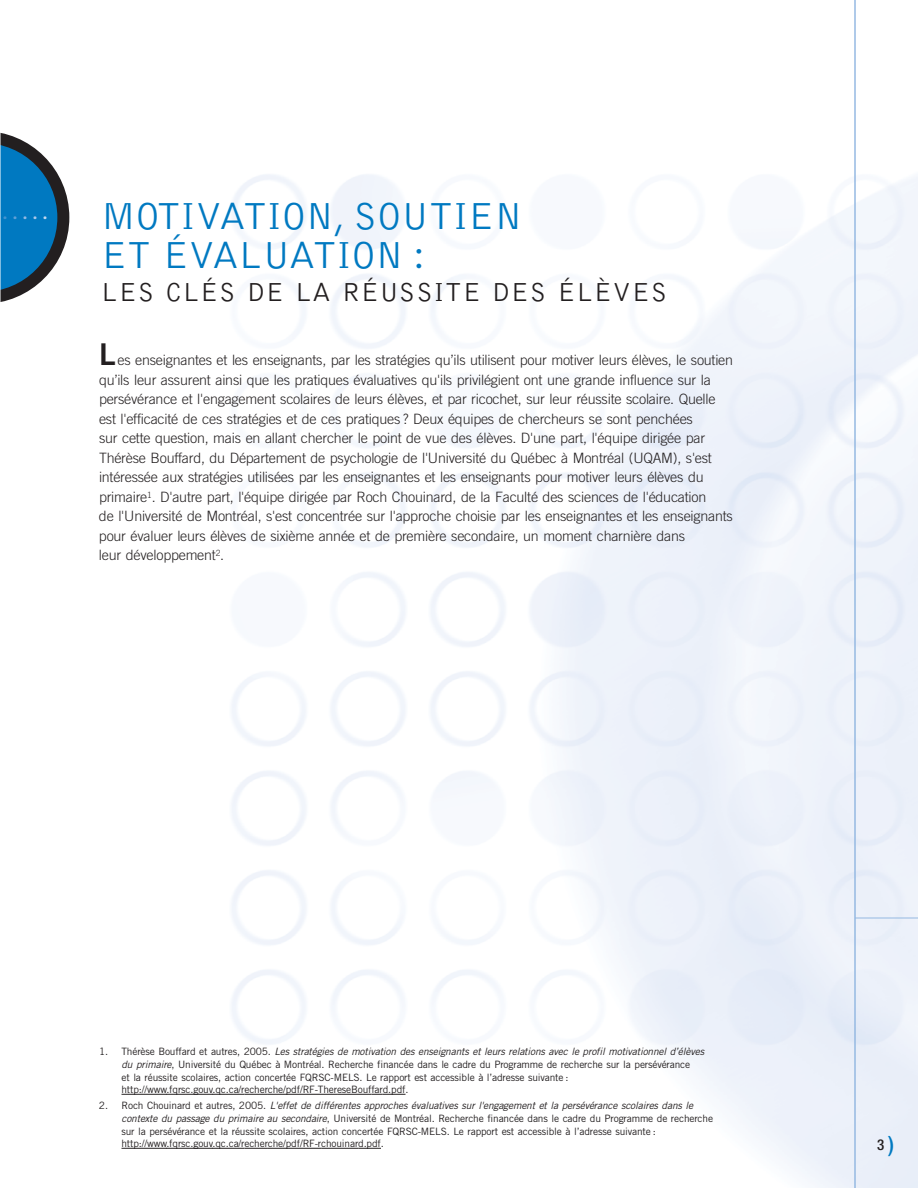
<style>
.page{position:relative;width:918px;height:1188px;background:#fff}
.page>*{position:absolute;margin:0;border:0;box-sizing:border-box;transform-origin:0 0}
.t1{font:300 39px/39px "Bell Gothic";color:#0079c1}
.t2{font:300 27px "Bell Gothic";letter-spacing:.035em;color:#231f20}
.t3{font:700 21px "Bell Gothic";color:#4594d0}
.t4{font:500 condensed 15px "Helvetica Neue";color:#231f20}
.t5{font:300 14.25px/19.5px "Trade Gothic";letter-spacing:-.015em;color:#231f20}
.t6{font:10.2px/12.8px "Trade Gothic";letter-spacing:-.015em;color:#231f20}
.s1{color:#62a0d6}
.s2{color:#95b9e2}
.s3{color:#aec8e9}
.s4{color:#c7d8ef}
.s5{color:#0079c1}
.s6{font-family:"Trade Gothic Bold Two";font-weight:400;font-size:30px}
.s7{font-style:italic}
.s8{font-size:22.5px;color:#0079c1}
</style>
<div class="page">
<hr style="left:854px;top:0;width:2px;height:1188px;background:#95b9e2">
<hr style="left:122px;top:1094px;width:45px;height:1px;background:#231f20">
<hr style="left:166px;top:1094px;width:47px;height:1px;background:#231f20">
<hr style="left:213px;top:1094px;width:31px;height:1px;background:#231f20">
<svg style="left:244px;top:1094px;width:24px;height:1px"></svg>
<hr style="left:268px;top:1094px;width:69px;height:1px;background:#231f20">
<hr style="left:337px;top:1094px;width:34px;height:1px;background:#231f20">
<svg style="left:371px;top:1094px;width:35px;height:1px"></svg>
<hr style="left:122px;top:1148px;width:45px;height:1px;background:#231f20">
<hr style="left:166px;top:1148px;width:47px;height:1px;background:#231f20">
<hr style="left:213px;top:1148px;width:31px;height:1px;background:#231f20">
<svg style="left:244px;top:1148px;width:24px;height:1px"></svg>
<hr style="left:268px;top:1148px;width:53px;height:1px;background:#231f20">
<hr style="left:321px;top:1148px;width:37px;height:1px;background:#231f20">
<svg style="left:358px;top:1148px;width:23px;height:1px"></svg>
<hr style="left:855px;top:918px;width:63px;height:1px;background:#95b9e2">
<svg style="left:0;top:132px;width:69px;height:170px"></svg>
<h3 class="t3" style="left:2px;top:201px;width:58px">.<span class="s1">.</span><span class="s2">.</span><span class="s3">.</span><span class="s4">.</span><span class="s5">.</span></h3>
<h1 class="t1" style="left:101px;top:198px;width:423px">MOTIVATION, SOUTIEN<br>ET ÉVALUATION :</h1>
<h2 class="t2" style="left:101px;top:279px;width:568px">LES CLÉS DE LA RÉUSSITE DES ÉLÈVES</h2>
<p class="t5" style="left:99px;top:352px;width:636px"><span class="s6">L</span>es enseignantes et les enseignants, par les stratégies qu’ils utilisent pour motiver leurs élèves, le soutien qu’ils leur assurent ainsi que les pratiques évaluatives qu'ils privilégient ont une grande influence sur la persévérance et l'engagement scolaires de leurs élèves, et par ricochet, sur leur réussite scolaire. Quelle est l'efficacité de ces stratégies et de ces pratiques ? Deux équipes de chercheurs se sont penchées<br>sur cette question, mais en allant chercher le point de vue des élèves. D'une part, l'équipe dirigée par Thérèse Bouffard, du Département de psychologie de l'Université du Québec à Montréal (UQAM), s'est intéressée aux stratégies utilisées par les enseignantes et les enseignants pour motiver leurs élèves du primaire<sup>1</sup>. D'autre part, l'équipe dirigée par Roch Chouinard, de la Faculté des sciences de l'éducation<br>de l'Université de Montréal, s'est concentrée sur l'approche choisie par les enseignantes et les enseignants pour évaluer leurs élèves de sixième année et de première secondaire, un moment charnière dans<br>leur développement<sup>2</sup>.</p>
<p class="t6" style="left:121px;top:1046px;width:586px;text-indent:-22px">1 . T h é r è s e B o u f f a r d e t a u t r e s , 2 0 0 5 . <span class="s7">Les stratégies de motivation des enseignants et leurs relations avec le profil motivationnel d’élèves du primaire</span>, Université du Québec à Montréal. Recherche financée dans le cadre du Programme de recherche sur la persévérance<br>et la réussite scolaires, action concertée FQRSC-MELS. Le rapport est accessible à l’adresse suivante : http://www.fqrsc.gouv.qc.ca/recherche/pdf/RF-ThereseBouffard.pdf.</p>
<p class="t6" style="left:121px;top:1100px;width:593px;text-indent:-23px">2 . R o c h C h o u i n a r d e t a u t r e s , 2 0 0 5 . <span class="s7">L'effet de différentes approches évaluatives sur l'engagement et la persévérance scolaires dans le contexte du passage du primaire au secondaire</span>, Université de Montréal. Recherche financée dans le cadre du Programme de recherche sur la persévérance et la réussite scolaires, action concertée FQRSC-MELS. Le rapport est accessible à l’adresse suivante : http://www.fqrsc.gouv.qc.ca/recherche/pdf/RF-rchouinard.pdf.</p>
<p class="t4" style="left:877px;top:1139px;width:18px">3 <span class="s8">)</span></p>
</div>
